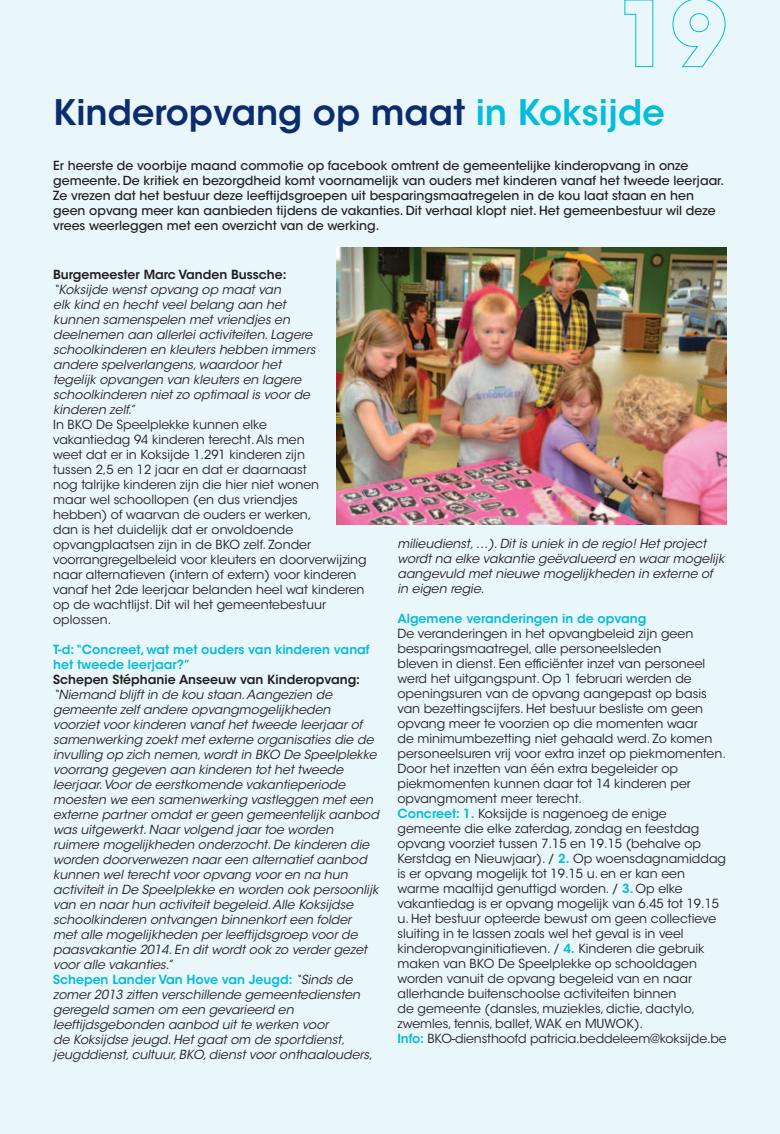
<style>
.page{position:relative;width:780px;height:1134px;background:#e9f7fa}
.page>*{position:absolute;margin:0;border:0;box-sizing:border-box;transform-origin:0 0}
.Titels_licht_blauw{font:600 35px "ITC Avant Garde Std";color:#0d2c6e}
.Body{font:12.5px/15px "ITC Avant Garde Std";color:#231f20}
.Body-2{font:italic 12.5px/15px "ITC Avant Garde Std";color:#231f20}
.Inleiding{font:500 12.5px/15px "ITC Avant Garde Std";color:#231f20}
.Body-3{font:600 12.5px/15px "ITC Avant Garde Std";color:#07bbda}
.s1{color:#07bbda}
.s2{font-weight:600;font-style:normal}
.s3{font-weight:600;font-style:normal;color:#07bbda}
.s4{font-weight:600;color:#07bbda}
</style>
<div class="page">
<img style="left:337px;top:247px;width:389px;height:277px">
<svg style="left:624px;top:0;width:29px;height:67px"></svg>
<svg style="left:672px;top:0;width:53px;height:67px"></svg>
<p class="Titels_licht_blauw" style="left:53px;top:90px;width:613px">Kinderopvang op maat <span class="s1">in Koksijde</span></p>
<p class="Inleiding" style="left:53px;top:158px;width:672px">Er heerste de voorbije maand commotie op facebook omtrent de gemeentelijke kinderopvang in onze gemeente. De kritiek en bezorgdheid komt voornamelijk van ouders met kinderen vanaf het tweede leerjaar.<br>Ze vrezen dat het bestuur deze leeftijdsgroepen uit besparingsmaatregelen in de kou laat staan en hen geen opvang meer kan aanbieden tijdens de vakanties. Dit verhaal klopt niet. Het gemeenbestuur wil deze vrees weerleggen met een overzicht van de werking.</p>
<p class="Body-2" style="left:53px;top:267px;width:264px"><span class="s2">Burgemeester Marc Vanden Bussche: </span>“Koksijde wenst opvang op maat van<br>elk kind en hecht veel belang aan het kunnen samenspelen met vriendjes en deelnemen aan allerlei activiteiten. Lagere schoolkinderen en kleuters hebben immers andere spelverlangens, waardoor het tegelijk opvangen van kleuters en lagere schoolkinderen niet zo optimaal is voor de kinderen zelf.”</p>
<p class="Body" style="left:53px;top:417px;width:315px">In BKO De Speelplekke kunnen elke<br>vakantiedag 94 kinderen terecht. Als men<br>weet dat er in Koksijde 1.291 kinderen zijn<br>tussen 2,5 en 12 jaar en dat er daarnaast<br>nog talrijke kinderen zijn die hier niet wonen<br>maar wel schoollopen (en dus vriendjes<br>hebben) of waarvan de ouders er werken,<br>dan is het duidelijk dat er onvoldoende opvangplaatsen zijn in de BKO zelf. Zonder voorrangregelbeleid voor kleuters en doorverwijzing naar alternatieven (intern of extern) voor kinderen vanaf het 2de leerjaar belanden heel wat kinderen op de wachtlijst. Dit wil het gemeentebestuur oplossen.</p>
<p class="Body-3" style="left:53px;top:642px;width:318px">T-d: “Concreet, wat met ouders van kinderen vanaf het tweede leerjaar?”</p>
<p class="Body-2" style="left:53px;top:672px;width:327px"><span class="s2">Schepen Stéphanie Anseeuw van Kinderopvang: </span>“Niemand blijft in de kou staan. Aangezien de gemeente zelf andere opvangmogelijkheden voorziet voor kinderen vanaf het tweede leerjaar of samenwerking zoekt met externe organisaties die de invulling op zich nemen, wordt in BKO De Speelplekke voorrang gegeven aan kinderen tot het tweede leerjaar. Voor de eerstkomende vakantieperiode moesten we een samenwerking vastleggen met een externe partner omdat er geen gemeentelijk aanbod was uitgewerkt. Naar volgend jaar toe worden ruimere mogelijkheden onderzocht. De kinderen die worden doorverwezen naar een alternatief aanbod kunnen wel terecht voor opvang voor en na hun activiteit in De Speelplekke en worden ook persoonlijk van en naar hun activiteit begeleid. Alle Koksijdse schoolkinderen ontvangen binnenkort een folder<br>met alle mogelijkheden per leeftijdsgroep voor de paasvakantie 2014. En dit wordt ook zo verder gezet voor alle vakanties.”</p>
<p class="Body-2" style="left:53px;top:972px;width:321px"><span class="s3">Schepen Lander Van Hove van Jeugd:</span> “Sinds de zomer 2013 zitten verschillende gemeentediensten geregeld samen om een gevarieerd en leeftijdsgebonden aanbod uit te werken voor<br>de Koksijdse jeugd. Het gaat om de sportdienst, jeugddienst, cultuur, BKO, dienst voor onthaalouders,</p>
<p class="Body-2" style="left:397px;top:536px;width:328px">milieudienst, …). Dit is uniek in de regio! Het project wordt na elke vakantie geëvalueerd en waar mogelijk aangevuld met nieuwe mogelijkheden in externe of in eigen regie.</p>
<p class="Body-3" style="left:397px;top:611px;width:250px">Algemene veranderingen in de opvang</p>
<p class="Body" style="left:397px;top:626px;width:330px">De veranderingen in het opvangbeleid zijn geen besparingsmaatregel, alle personeelsleden<br>bleven in dienst. Een efficiënter inzet van personeel werd het uitgangspunt. Op 1 februari werden de openingsuren van de opvang aangepast op basis van bezettingscijfers. Het bestuur besliste om geen opvang meer te voorzien op die momenten waar<br>de minimumbezetting niet gehaald werd. Zo komen personeelsuren vrij voor extra inzet op piekmomenten.<br>Door het inzetten van één extra begeleider op piekmomenten kunnen daar tot 14 kinderen per opvangmoment meer terecht.</p>
<p class="Body" style="left:397px;top:806px;width:330px"><span class="s4">Concreet: 1.</span> Koksijde is nagenoeg de enige gemeente die elke zaterdag, zondag en feestdag opvang voorziet tussen 7.15 en 19.15 (behalve op Kerstdag en Nieuwjaar). / <span class="s4">2.</span> Op woensdagnamiddag is er opvang mogelijk tot 19.15 u. en er kan een warme maaltijd genuttigd worden. / <span class="s4">3.</span> Op elke vakantiedag is er opvang mogelijk van 6.45 tot 19.15 u. Het bestuur opteerde bewust om geen collectieve sluiting in te lassen zoals wel het geval is in veel kinderopvanginitiatieven. / <span class="s4">4.</span> Kinderen die gebruik maken van BKO De Speelplekke op schooldagen worden vanuit de opvang begeleid van en naar allerhande buitenschoolse activiteiten binnen<br>de gemeente (dansles, muziekles, dictie, dactylo, zwemles, tennis, ballet, WAK en MUWOK).</p>
<p class="Body" style="left:397px;top:1031px;width:331px"><span class="s4">Info:</span> BKO-diensthoofd patricia.beddeleem@koksijde.be</p>
</div>
